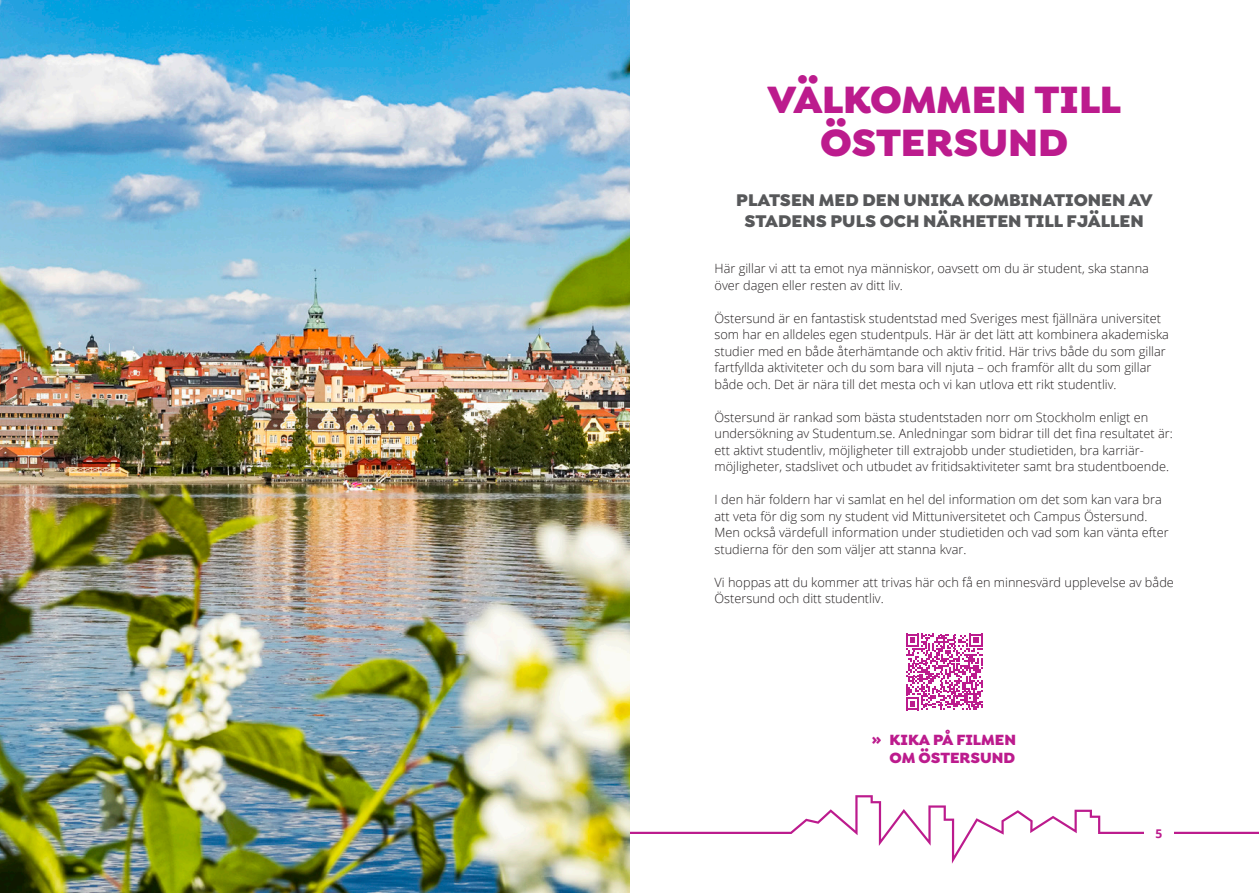
<style>
.page{position:relative;width:1259px;height:893px;background:#fff}
.page>*{position:absolute;margin:0;border:0;box-sizing:border-box;transform-origin:0 0}
.Rubrik_1{font:900 40.5px/43.5px "Isidora Sans Alt";letter-spacing:-.005em;color:#bc1b8d;text-align:center}
.Rubrik_2{font:900 18px/21px "Isidora Sans Alt";color:#57585a;text-align:center}
.Rubrik_2-2{font:900 15.75px/18px "Isidora Sans Alt";color:#bc1b8d;text-align:right}
.Bröd{font:300 12.75px/16.5px "Open Sans";color:#231f20}
.t1{font:700 12px "Open Sans";color:#bc1b8d}
</style>
<div class="page">
<svg style="left:629px;top:795px;width:630px;height:69px"></svg>
<div style="left:1144px;top:818px;width:30px;height:30px;background:#fff"></div>
<img style="left:0;top:0;width:629px;height:893px">
<svg style="left:906px;top:634px;width:76px;height:76px"></svg>
<p class="Rubrik_1" style="left:767px;top:77px;width:355px">VÄLKOMMEN TILL<br>ÖSTERSUND</p>
<p class="Rubrik_2" style="left:736px;top:190px;width:418px">PLATSEN MED DEN UNIKA KOMBINATIONEN AV<br>STADENS PULS OCH NÄRHETEN TILL FJÄLLEN</p>
<p class="Bröd" style="left:714px;top:260px;width:436px">Här gillar vi att ta emot nya människor, oavsett om du är student, ska stanna över dagen eller resten av ditt liv.</p>
<p class="Bröd" style="left:714px;top:309px;width:456px">Östersund är en fantastisk studentstad med Sveriges mest fjällnära universitet som har en alldeles egen studentpuls. Här är det lätt att kombinera akademiska studier med en både återhämtande och aktiv fritid. Här trivs både du som gillar fartfyllda aktiviteter och du som bara vill njuta – och framför allt du som gillar både och. Det är nära till det mesta och vi kan utlova ett rikt studentliv.</p>
<p class="Bröd" style="left:714px;top:408px;width:460px">Östersund är rankad som bästa studentstaden norr om Stockholm enligt en undersökning av Studentum.se. Anledningar som bidrar till det fina resultatet är:</p>
<p class="Bröd" style="left:714px;top:441px;width:456px">ett aktivt studentliv, möjligheter till extrajobb under studietiden, bra karriär&shy;möjligheter, stadslivet och utbudet av fritidsaktiviteter samt bra studentboende.</p>
<p class="Bröd" style="left:714px;top:491px;width:456px">I den här foldern har vi samlat en hel del information om det som kan vara bra att veta för dig som ny student vid Mittuniversitetet och Campus Östersund.<br>Men också värdefull information under studietiden och vad som kan vänta efter studierna för den som väljer att stanna kvar.</p>
<p class="Bröd" style="left:714px;top:573px;width:461px">Vi hoppas att du kommer att trivas här och få en minnesvärd upplevelse av både<br>Östersund och ditt studentliv.</p>
<p class="Rubrik_2-2" style="left:872px;top:730px;width:146px">» KIKA PÅ FILMEN<br>OM ÖSTERSUND</p>
<p class="t1" style="left:1155px;top:825px;width:8px">5</p>
</div>
